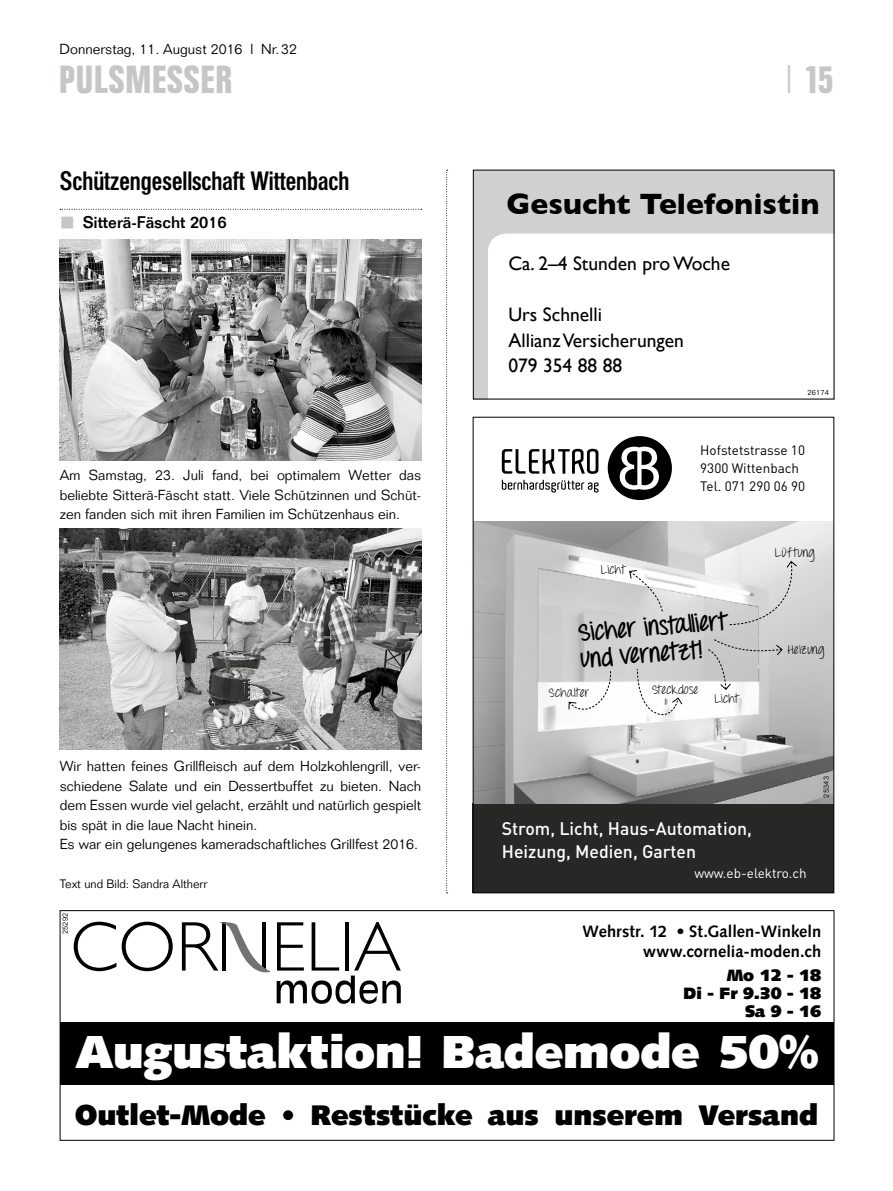
<style>
.page{position:relative;width:893px;height:1191px;background:#fff}
.page>*{position:absolute;margin:0;border:0;box-sizing:border-box;transform-origin:0 0}
.t1{font:900 46.5px "Syntax Com";color:#fff}
.t2{font:700 39px "Folio Condensed BQ";letter-spacing:.03em;color:#c5c6c6}
.t3{font:700 30px "Gill Sans";color:#000}
.t4{font:900 28.5px "Syntax Com";letter-spacing:.005em;color:#000}
.t5{font:500 26.25px "Folio Condensed BQ";color:#000}
.t6{font:700 24.3px/26.5px "Throw My Hands Upinthe Air";color:#000}
.t7{font:19.5px/25.5px "Gill Sans";color:#000}
.t8{font:500 18px/22.5px "DIN";color:#fff}
.t9{font:700 16.5px/19.8px "Syntax Com";letter-spacing:.005em;color:#000;text-align:right}
.t10{font:900 16.5px/18px "Syntax Com";color:#000;text-align:right}
.t11{font:500 16.5px "Folio";color:#000}
.t12{font:300 14.25px/19.4px "Folio";color:#000;text-align:justify}
.t13{font:13.5px/18px "DIN";color:#000}
.t14{font:13.5px "DIN";color:#fff}
.t15{font:12.75px "Throw My Hands Upinthe Air";letter-spacing:.02em;color:#000}
.t16{font:300 12px "Folio";color:#000}
.t17{font:300 7.5px "Folio";letter-spacing:.02em;color:#000}
.s1{font-family:"Folio";font-weight:300}
</style>
<div class="page">
<svg style="left:446px;top:170px;width:2px;height:723px"></svg>
<svg style="left:60px;top:209px;width:362px;height:1px"></svg>
<img style="left:60px;top:239px;width:361px;height:221px">
<img style="left:60px;top:528px;width:361px;height:221px">
<div style="left:473px;top:803px;width:361px;height:89px;background:#272726"></div>
<img style="left:475px;top:521px;width:357px;height:282px">
<svg style="left:608px;top:436px;width:64px;height:64px"></svg>
<svg style="left:502px;top:449px;width:96px;height:25px"></svg>
<svg style="left:502px;top:480px;width:97px;height:12px"></svg>
<svg style="left:637px;top:668px;width:46px;height:47px"></svg>
<svg style="left:629px;top:569px;width:34px;height:43px"></svg>
<svg style="left:568px;top:670px;width:44px;height:50px"></svg>
<svg style="left:729px;top:560px;width:69px;height:65px;background:#d8d8d9"></svg>
<svg style="left:707px;top:638px;width:76px;height:52px;background:#c8c8c8"></svg>
<div style="left:60px;top:1022px;width:774px;height:63px;background:#000"></div>
<svg style="left:74px;top:921px;width:42px;height:50px"></svg>
<svg style="left:122px;top:921px;width:51px;height:50px"></svg>
<svg style="left:182px;top:922px;width:89px;height:50px"></svg>
<svg style="left:277px;top:922px;width:124px;height:81px"></svg>
<div style="left:60px;top:910px;width:774px;height:230px;border:1px solid #000"></div>
<div style="left:473px;top:170px;width:361px;height:229px;background:#cfd0d0"></div>
<div style="left:488px;top:233px;width:344px;height:164px;background:#fff"></div>
<p class="t12" style="left:60px;top:39px;width:239px">Donnerstag, 11. August 2016 l Nr.32</p>
<p class="t2" style="left:60px;top:58px;width:174px">PULSMESSER</p>
<p class="t2" style="left:785px;top:58px;width:50px"><span class="s1">|</span> 15</p>
<p class="t5" style="left:60px;top:166px;width:291px">Schützengesellschaft Wittenbach</p>
<p class="t11" style="left:83px;top:213px;width:145px">Sitterä-Fäscht 2016</p>
<p class="t12" style="left:60px;top:466px;width:363px">Am Samstag, 23. Juli fand, bei optimalem Wetter das beliebte Sitterä-Fäscht statt. Viele Schützinnen und Schüt&shy;zen fanden sich mit ihren Familien im Schützenhaus ein.</p>
<p class="t12" style="left:60px;top:756px;width:363px;text-align:left">Wir hatten feines Grillfleisch auf dem Holzkohlengrill, ver&shy;schiedene Salate und ein Dessertbuffet zu bieten. Nach dem Essen wurde viel gelacht, erzählt und natürlich gespielt bis spät in die laue Nacht hinein.<br>Es war ein gelungenes kameradschaftliches Grillfest 2016.</p>
<p class="t16" style="left:60px;top:876px;width:149px">Text und Bild: Sandra Altherr</p>
<p class="t17" style="left:61px;top:934px;width:23px;rotate:-90deg">25292</p>
<p class="t3" style="left:507px;top:186px;width:314px">Gesucht Telefonistin</p>
<p class="t7" style="left:508px;top:251px;width:223px">Ca. 2–4 Stunden pro Woche</p>
<p class="t7" style="left:508px;top:302px;width:177px">Urs Schnelli<br>Allianz Versicherungen<br>079 354 88 88</p>
<p class="t17" style="left:807px;top:388px;width:23px">26174</p>
<p class="t13" style="left:700px;top:441px;width:107px">Hofstetstrasse 10<br>9300 Wittenbach<br>Tel. 071 290 06 90</p>
<p class="t15" style="left:601px;top:562px;width:26px">Licht</p>
<p class="t6" style="left:578px;top:620px;width:151px;rotate:-4deg">Sicher installiert und vernetzt!</p>
<p class="t15" style="left:549px;top:685px;width:42px">Schalter</p>
<p class="t15" style="left:652px;top:681px;width:48px">Steckdose</p>
<p class="t15" style="left:715px;top:691px;width:26px">Licht</p>
<p class="t15" style="left:775px;top:544px;width:41px">Lüftung</p>
<p class="t15" style="left:787px;top:642px;width:38px">Heizung</p>
<p class="t8" style="left:502px;top:816px;width:252px">Strom, Licht, Haus-Automation,<br>Heizung, Medien, Garten</p>
<p class="t17" style="left:822px;top:797px;width:23px;rotate:-90deg">25343</p>
<p class="t14" style="left:694px;top:864px;width:114px">www.eb-elektro.ch</p>
<p class="t9" style="left:583px;top:922px;width:240px">Wehrstr. 12 • St.Gallen-Winkeln www.cornelia-moden.ch</p>
<p class="t10" style="left:684px;top:966px;width:139px">Mo 12 - 18<br>Di - Fr 9.30 - 18<br>Sa 9 - 16</p>
<p class="t1" style="left:75px;top:1022px;width:745px">Augustaktion! Bademode 50%</p>
<p class="t4" style="left:75px;top:1097px;width:744px">Outlet-Mode • Reststücke aus unserem Versand</p>
</div>
